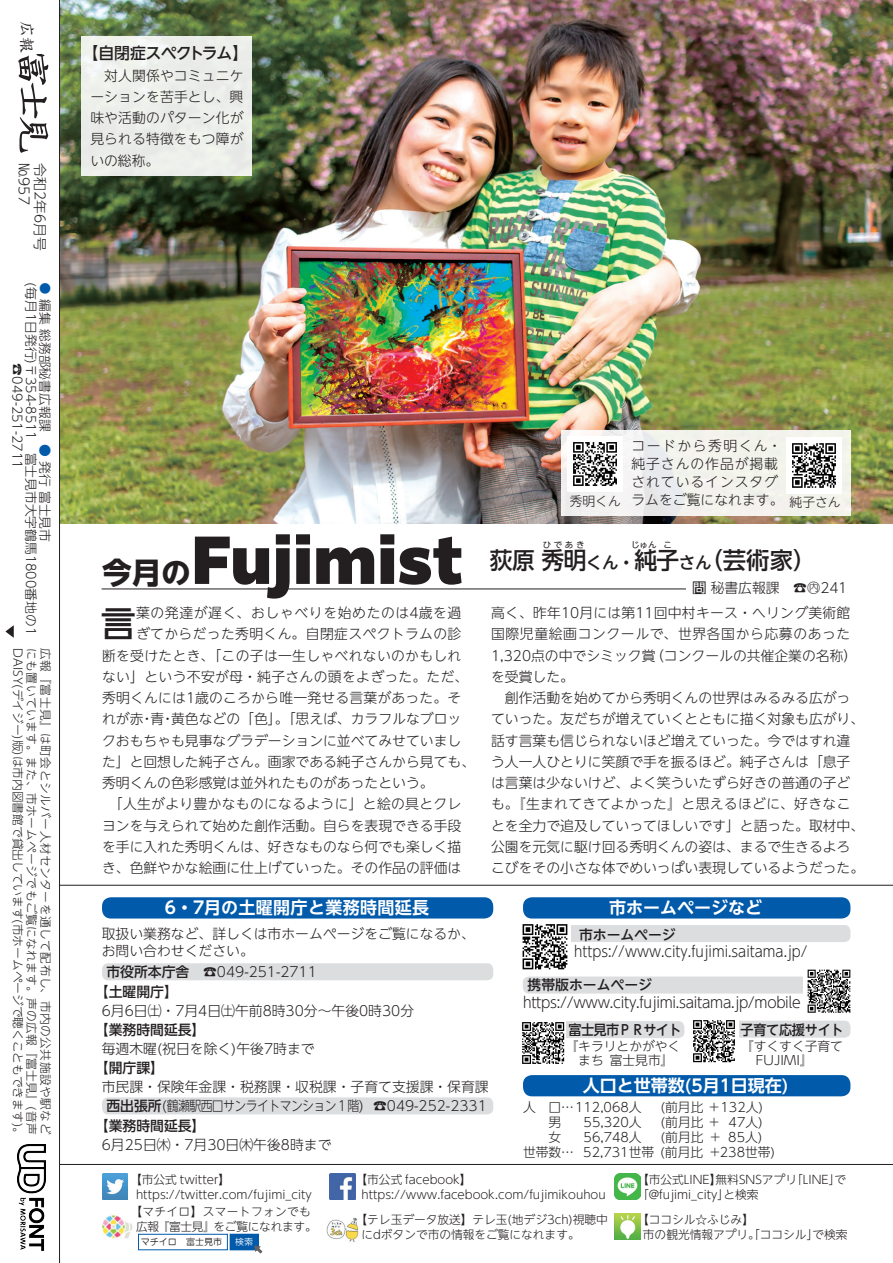
<style>
.page{position:relative;width:893px;height:1263px;background:#fff}
.page>*{position:absolute;margin:0;border:0;box-sizing:border-box;transform-origin:0 0}
.t1{font:900 63.75px "Clarimo UDPE";color:#231f20}
.t2{font:500 35.1px "UD Shin Go NT Pr 6 N";color:#231f20}
.t3{font:500 23.4px "UD Shin Go NT Pr 6 N";letter-spacing:-.01em;color:#231f20}
.t4{font:700 16.95px "UD Shin Go NT Pr 6 N De";color:#fff}
.t5{font:700 16.95px "UD Shin Go NT Pr 6 N De";letter-spacing:.02em;color:#fff}
.t6{font:500 16.95px "UD Shin Go NT Pr 6 N";color:#231f20}
.t7{font:500 15.9px "UD Shin Go NT Pr 6 N";letter-spacing:-.045em;color:#231f20}
.t8{font:15.9px "HG Seikaishotai PRO";color:#231f20}
.t9{font:300 14.85px "UD Shin Go NT Pr 6 N";letter-spacing:-.02em;color:#231f20;scale:.93 1}
.t10{font:300 14.85px "UD Shin Go NT Pr 6 N";color:#231f20;scale:.9 1}
.t11{font:300 13.8px/21.3px "UD Shin Go NT Pr 6 N";color:#231f20}
.t12{font:300 13.8px "UD Shin Go NT Pr 6 N";letter-spacing:.02em;color:#231f20}
.t13{font:300 13.8px "UD Shin Go NT Pr 6 N";letter-spacing:.025em;color:#231f20}
.t14{font:300 13.8px/18.1px "UD Shin Go NT Pr 6 N";letter-spacing:.07em;color:#231f20}
.t15{font:500 13.8px "UD Shin Go NT Pr 6 N";color:#231f20}
.t16{font:300 13.8px "UD Shin Go NT Pr 6 N";letter-spacing:-.05em;color:#231f20}
.t17{font:300 13.8px "UD Shin Go NT Pr 6 N";letter-spacing:.045em;color:#231f20}
.t18{font:500 13.8px "UD Shin Go NT Pr 6 N";letter-spacing:-.05em;color:#231f20;scale:.95 1}
.t19{font:500 13.8px "UD Shin Go NT Pr 6 N";letter-spacing:-.02em;color:#231f20;scale:.95 1}
.t20{font:300 12.75px/13.8px "UD Shin Go NT Pr 6 N";color:#231f20}
.t21{font:300 11.7px/14.9px "UD Shin Go NT Pr 6 N";color:#231f20}
.t22{font:300 11.7px "UD Shin Go NT Pr 6 N";letter-spacing:.035em;color:#231f20}
.t23{font:300 11.7px "UD Shin Go NT Pr 6 N";letter-spacing:.04em;color:#231f20}
.t24{font:300 11.7px/14.9px "UD Shin Go NT Pr 6 N";letter-spacing:.03em;color:#231f20;text-align:center}
.t25{font:9px "HG Maru Gothic MPRO";color:#231f20}
.t26{font:9px "HG Maru Gothic MPRO";color:#fff}
.t27{font:8.55px "UD Shin Go NT Pr 6 N";letter-spacing:.305em;color:#231f20}
.s1{font-family:"HG Maru Gothic MPRO";font-weight:400;color:#015aaa}
.s2{color:#015aaa}
.s3{font-family:"UD Shin Go NT Pr 6 N";font-weight:700;font-size:29.7px}
.s4{font-size:16.95px}
.s5{font-size:23.4px}
.s6{font-weight:500}
</style>
<div class="page">
<div style="left:102px;top:1097px;width:391px;height:17px;background:#dcdddf;border-radius:6px"></div>
<div style="left:102px;top:963px;width:391px;height:17px;background:#dcdddf;border-radius:6px"></div>
<img style="left:60px;top:0;width:833px;height:523px">
<div style="left:553px;top:925px;width:297px;height:17px;background:#dcdddf;border-radius:6px"></div>
<div style="left:523px;top:976px;width:326px;height:17px;background:#dcdddf;border-radius:6px"></div>
<div style="left:525px;top:1021px;width:159px;height:17px;background:#dcdddf;border-radius:6px"></div>
<div style="left:706px;top:1021px;width:144px;height:17px;background:#dcdddf;border-radius:6px"></div>
<img style="left:522px;top:924px;width:49px;height:46px">
<img style="left:803px;top:969px;width:48px;height:44px">
<svg style="left:5px;top:625px;width:9px;height:13px"></svg>
<img style="left:326px;top:1217px;width:33px;height:25px">
<img style="left:330px;top:1174px;width:25px;height:25px">
<img style="left:102px;top:1174px;width:26px;height:25px">
<img style="left:615px;top:1214px;width:25px;height:25px">
<img style="left:615px;top:1174px;width:25px;height:25px">
<img style="left:102px;top:1214px;width:31px;height:25px">
<div style="left:138px;top:1234px;width:90px;height:16px;border:1px solid #015aaa"></div>
<div style="left:230px;top:1234px;width:29px;height:16px;background:#015aaa"></div>
<svg style="left:254px;top:1245px;width:8px;height:8px"></svg>
<div style="left:523px;top:897px;width:327px;height:21px;background:#015aaa;border-radius:9px"></div>
<svg style="left:18px;top:55px;width:30px;height:98px"></svg>
<img style="left:522px;top:1021px;width:44px;height:43px">
<img style="left:693px;top:1020px;width:45px;height:43px">
<hr style="left:60px;top:1164px;width:833px;height:1px;background:#231f20">
<hr style="left:60px;top:885px;width:833px;height:1px;background:#231f20">
<div style="left:102px;top:897px;width:391px;height:21px;background:#015aaa;border-radius:9px"></div>
<div style="left:523px;top:1075px;width:327px;height:21px;background:#015aaa;border-radius:9px"></div>
<hr style="left:102px;top:589px;width:584px;height:1px;background:#231f20">
<img style="left:18px;top:1145px;width:28px;height:105px">
<div style="left:561px;top:430px;width:289px;height:85px;background:#f3f3ed"></div>
<img style="left:787px;top:438px;width:55px;height:55px">
<img style="left:568px;top:436px;width:55px;height:55px">
<div style="left:82px;top:37px;width:170px;height:139px;background:#eceeea"></div>
<hr style="left:59px;top:0;width:1px;height:1263px;background:#231f20">
<p class="t8" style="left:35px;top:21px;width:33px;rotate:90deg">広報</p>
<p class="t11" style="left:35px;top:163px;width:43px;rotate:90deg">№957</p>
<p class="t11" style="left:51px;top:163px;width:89px;rotate:90deg">令和2年6月号</p>
<p class="t20" style="left:52px;top:282px;width:261px;rotate:90deg"><span class="s1">●</span> 編集 総務部秘書広報課　<span class="s2">●</span> 発行 富士見市</p>
<p class="t20" style="left:39px;top:282px;width:354px;rotate:90deg">(毎月1日発行)〒354-8511　富士見市大字鶴馬1800番地の1</p>
<p class="t20" style="left:25px;top:363px;width:107px;rotate:90deg">☎049-251-2711</p>
<p class="t21" style="left:26px;top:648px;width:492px;rotate:90deg">DAISY(デイジー)版)は市内図書館で貸出しています(市ホームページで聴くこともできます)。</p>
<p class="t22" style="left:41px;top:648px;width:488px;rotate:90deg">にも置いています。また、市ホームページでもご覧になれます。声の広報『富士見』(音声</p>
<p class="t23" style="left:55px;top:648px;width:487px;rotate:90deg">広報『富士見』は町会とシルバー人材センターを通して配布し、市内の公共施設や駅など</p>
<p class="t7" style="left:82px;top:40px;width:167px">【自閉症スペクトラム】</p>
<p class="t11" style="left:90px;top:64px;width:155px;text-align:justify">　対人関係やコミュニケーションを苦手とし、興味や活動のパターン化が見られる特徴をもつ障がいの総称。</p>
<h1 class="t1" style="left:102px;top:506px;width:362px"><span class="s3">今月の</span>Fujimist</h1>
<h2 class="t2" style="left:101px;top:595px;width:37px">言</h2>
<p class="t17" style="left:136px;top:602px;width:327px">葉の発達が遅く、おしゃべりを始めたのは4歳を過</p>
<p class="t13" style="left:136px;top:623px;width:327px">ぎてからだった秀明くん。自閉症スペクトラムの診</p>
<p class="t12" style="left:102px;top:644px;width:361px">断を受けたとき、「この子は一生しゃべれないのかもしれ</p>
<p class="t13" style="left:102px;top:665px;width:368px">ない」という不安が母・純子さんの頭をよぎった。ただ、</p>
<p class="t11" style="left:102px;top:687px;width:361px">秀明くんには1歳のころから唯一発せる言葉があった。そ</p>
<p class="t11" style="left:102px;top:708px;width:361px">れが赤・青・黄色などの「色」。「思えば、カラフルなブロッ</p>
<p class="t11" style="left:102px;top:729px;width:361px">クおもちゃも見事なグラデーションに並べてみせていまし</p>
<p class="t11" style="left:102px;top:750px;width:375px">た」と回想した純子さん。画家である純子さんから見ても、</p>
<p class="t11" style="left:102px;top:772px;width:333px">秀明くんの色彩感覚は並外れたものがあったという。</p>
<p class="t12" style="left:102px;top:793px;width:361px">　「人生がより豊かなものになるように」と絵の具とクレ</p>
<p class="t11" style="left:102px;top:814px;width:361px">ヨンを与えられて始めた創作活動。自らを表現できる手段</p>
<p class="t11" style="left:102px;top:835px;width:361px">を手に入れた秀明くんは、好きなものなら何でも楽しく描</p>
<p class="t11" style="left:102px;top:857px;width:361px">き、色鮮やかな絵画に仕上げていった。その作品の評価は</p>
<p class="t5" style="left:165px;top:894px;width:266px">6・7月の土曜開庁と業務時間延長</p>
<p class="t20" style="left:570px;top:493px;width:53px">秀明くん</p>
<p class="t14" style="left:631px;top:436px;width:211px">コードから秀明くん・<br>純子さんの作品が掲載<br>されているインスタグ<br>ラムをご覧になれます。<sub>純子さん</sub></p>
<p class="t27" style="left:543px;top:537px;width:43px">ひであき</p>
<p class="t27" style="left:631px;top:537px;width:27px">じゅん</p>
<p class="t27" style="left:663px;top:537px;width:10px">こ</p>
<h3 class="t3" style="left:490px;top:541px;width:98px">荻原 秀明</h3>
<h3 class="t3" style="left:657px;top:541px;width:161px">子<span class="s4">さん</span>（芸術家）</h3>
<p class="t6" style="left:586px;top:549px;width:73px">くん・<span class="s5">純</span></p>
<p class="t11" style="left:692px;top:577px;width:156px"><span class="s6">問</span> 秘書広報課　☎○<sup>内</sup> 241</p>
<p class="t11" style="left:491px;top:602px;width:375px">高く、昨年10月には第11回中村キース・へリング美術館国際児童絵画コンクールで、世界各国から応募のあった<br>1,320点の中でシミック賞（コンクールの共催企業の名称）を受賞した。<br>　創作活動を始めてから秀明くんの世界はみるみる広がっていった。友だちが増えていくとともに描く対象も広がり、話す言葉も信じられないほど増えていった。今ではすれ違う人一人ひとりに笑顔で手を振るほど。純子さんは「息子は言葉は少ないけど、よく笑ういたずら好きの普通の子ども。『生まれてきてよかった』と思えるほどに、好きなことを全力で追及していってほしいです」と語った。取材中、公園を元気に駆け回る秀明くんの姿は、まるで生きるよろこびをその小さな体でめいっぱい表現しているようだった。</p>
<p class="t4" style="left:609px;top:894px;width:155px">市ホームページなど</p>
<p class="t11" style="left:102px;top:925px;width:375px;line-height:17px">取扱い業務など、詳しくは市ホームページをご覧になるか、お問い合わせください。</p>
<p class="t11" style="left:95px;top:962px;width:223px;line-height:19.2px;text-indent:12px"><span class="s6">市役所本庁舎</span>　☎049-251-2711<span class="s6">【土曜開庁】</span></p>
<p class="t11" style="left:102px;top:999px;width:314px">6月6日㈯・7月4日㈯午前8時30分～午後0時30分</p>
<p class="t15" style="left:95px;top:1018px;width:112px">【業務時間延長】</p>
<p class="t11" style="left:102px;top:1038px;width:214px">毎週木曜(祝日を除く)午後7時まで</p>
<p class="t15" style="left:95px;top:1057px;width:71px">【開庁課】</p>
<p class="t11" style="left:102px;top:1076px;width:388px">市民課・保険年金課・税務課・収税課・子育て支援課・保育課</p>
<p class="t16" style="left:106px;top:1095px;width:382px"><span class="s6">西出張所</span>(鶴瀬駅西口サンライトマンション１階) ☎049-252-2331</p>
<p class="t15" style="left:95px;top:1114px;width:112px">【業務時間延長】</p>
<p class="t11" style="left:102px;top:1133px;width:231px">6月25日㈭・7月30日㈭午後8時まで</p>
<p class="t15" style="left:579px;top:923px;width:98px">市ホームページ</p>
<p class="t10" style="left:574px;top:939px;width:261px">https://www.city.fujimi.saitama.jp/</p>
<p class="t15" style="left:528px;top:974px;width:126px">携帯版ホームページ</p>
<p class="t9" style="left:523px;top:990px;width:300px">https://www.city.fujimi.saitama.jp/mobile</p>
<p class="t18" style="left:569px;top:1018px;width:120px">富士見市ＰＲサイト</p>
<p class="t20" style="left:566px;top:1039px;width:116px;text-align:center">『キラリとかがやくまち 富士見市』</p>
<p class="t19" style="left:740px;top:1018px;width:110px">子育て応援サイト</p>
<p class="t20" style="left:756px;top:1039px;width:89px;text-indent:-15px">『すくすく子育て<br>FUJIMI』</p>
<p class="t4" style="left:583px;top:1072px;width:207px">人口と世帯数(5月1日現在)</p>
<p class="t20" style="left:523px;top:1100px;width:120px">人　口…112,068人</p>
<p class="t20" style="left:660px;top:1100px;width:104px">(前月比 ＋132人)</p>
<p class="t20" style="left:523px;top:1114px;width:120px">　　男　 55,320人</p>
<p class="t20" style="left:661px;top:1114px;width:104px">(前月比 ＋ 47人)</p>
<p class="t20" style="left:523px;top:1129px;width:120px">　　女　 56,748人</p>
<p class="t20" style="left:523px;top:1129px;width:254px;line-height:14.9px;text-indent:138px">(前月比 + 85人)世帯数… 52,731世帯 (前月比 +238世帯)</p>
<p class="t21" style="left:136px;top:1172px;width:177px;text-indent:-6px">【市公式 twitter】https://twitter.com/fujimi_city</p>
<p class="t24" style="left:130px;top:1203px;width:188px">【マチイロ】スマートフォンでも広報『富士見』をご覧になれます。</p>
<p class="t25" style="left:141px;top:1237px;width:83px">マチイロ　富士見市</p>
<p class="t26" style="left:235px;top:1237px;width:20px">検索</p>
<p class="t21" style="left:361px;top:1172px;width:246px;text-indent:-6px">【市公式 facebook】https://www.facebook.com/fujimikouhou</p>
<p class="t21" style="left:361px;top:1212px;width:248px;text-indent:-6px">【テレ玉データ放送】テレ玉(地デジ3ch)視聴中にdボタンで市の情報をご覧になれます。</p>
<p class="t21" style="left:637px;top:1172px;width:211px">【市公式LINE】無料SNSアプリ「LINE」で「@fujimi_city」と検索</p>
<p class="t21" style="left:643px;top:1212px;width:206px;text-indent:-6px">【ココシル☆ふじみ】<br>市の観光情報アプリ。「ココシル」で検索</p>
</div>
